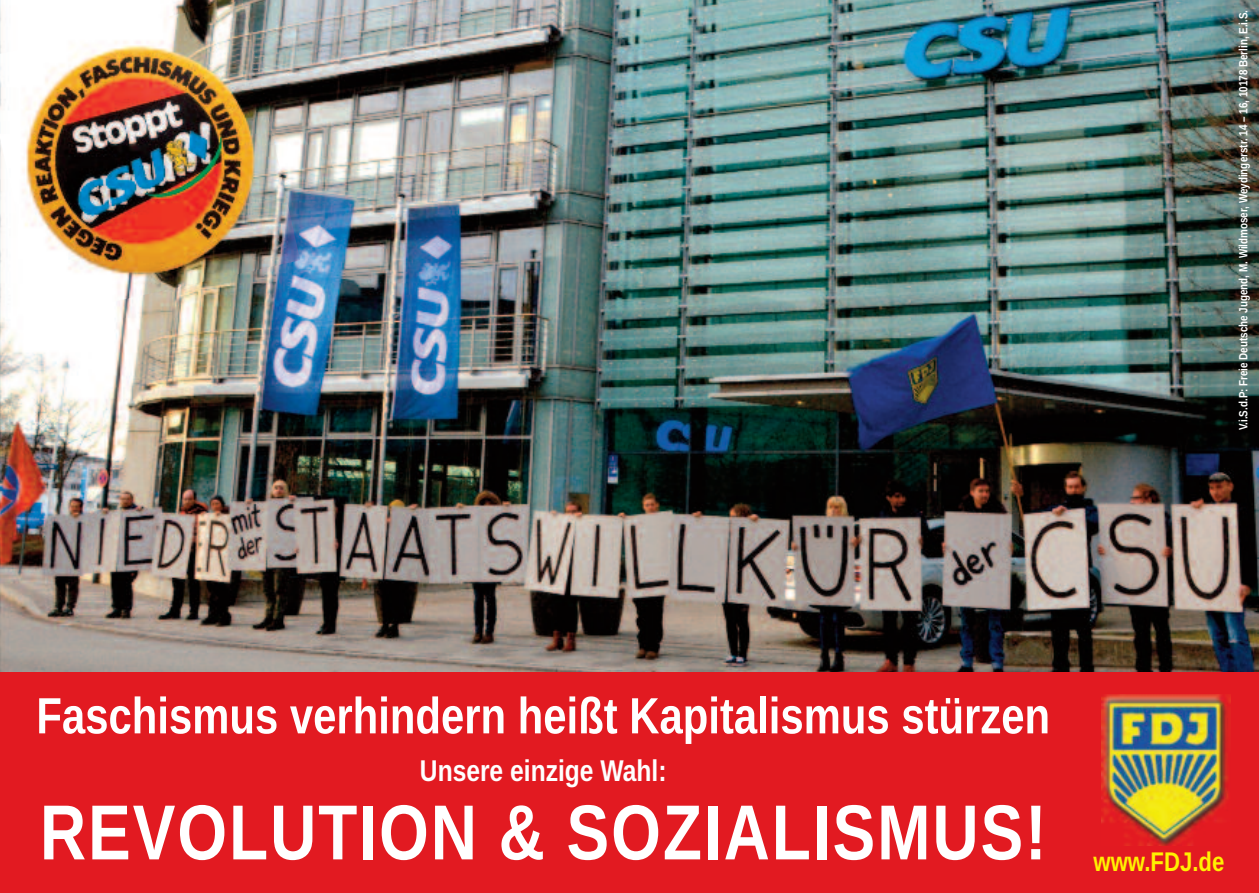
<style>
.page{position:relative;width:1259px;height:893px;background:#fff}
.page>*{position:absolute;margin:0;border:0;box-sizing:border-box;transform-origin:0 0}
.t1{font:700 78px "Liberation Sans Narrow";letter-spacing:.025em;color:#fff}
.t2{font:700 51px "Liberation Sans Narrow";color:#fff}
.t3{font:700 30px "Liberation Sans Narrow";color:#fff}
.t4{font:700 27px "Liberation Sans Narrow";color:#fff101}
.t5{font:700 12px "Liberation Sans Narrow";color:#fff}
</style>
<div class="page">
<img style="left:0;top:0;width:1259px;height:672px">
<img style="left:0;top:0;width:300px;height:318px">
<div style="left:0;top:672px;width:1104px;height:221px;background:#e21a21"></div>
<div style="left:1063px;top:672px;width:196px;height:221px;background:#e21a21"></div>
<img style="left:1101px;top:695px;width:129px;height:150px">
<p class="t5" style="left:1236px;top:430px;width:422px;rotate:-90deg">V.i.S.d.P: Freie Deutsche Jugend, M. Wildmoser, Weydingerstr. 14 – 16, 10178 Berlin, E.i.S.</p>
<h2 class="t2" style="left:36px;top:686px;width:1015px">Faschismus verhindern heißt Kapitalismus stürzen</h2>
<h3 class="t3" style="left:420px;top:753px;width:248px">Unsere einzige Wahl:</h3>
<h1 class="t1" style="left:40px;top:787px;width:1008px">REVOLUTION &amp; SOZIALISMUS!</h1>
<h3 class="t4" style="left:1093px;top:846px;width:132px">www.FDJ.de</h3>
</div>
